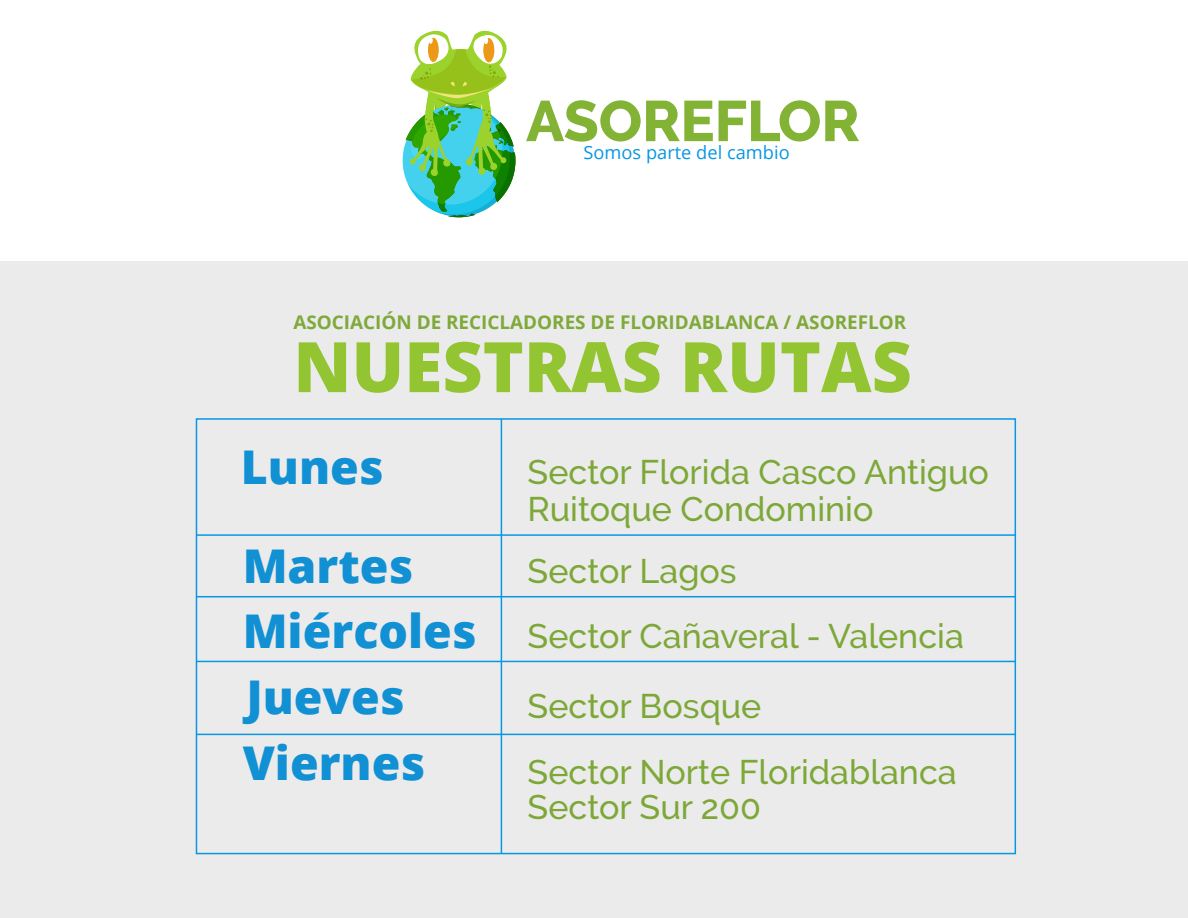
<style>
.page{position:relative;width:1188px;height:918px;background:#fff}
.page>*{position:absolute;margin:0;border:0;box-sizing:border-box;transform-origin:0 0}
.t1{font:800 69.75px "Open Sans";color:#9bd22c}
.t2{font:800 57.15px "Raleway";color:#82b335}
.t3{font:800 46.5px/65.6px "Open Sans";color:#0797e4}
.t4{font:500 34.05px/65.6px "Raleway";color:#82b335}
.t5{font:700 18.9px "Open Sans";color:#84b437}
.t6{font:18.3px "Open Sans";color:#0797e4}
</style>
<div class="page">
<svg style="left:403px;top:30px;width:112px;height:187px"></svg>
<div style="left:0;top:261px;width:1188px;height:657px;background:#ebebeb"></div>
<div style="left:196px;top:418px;width:820px;height:436px;border:2px solid #0797e4"></div>
<hr style="left:196px;top:534px;width:819px;height:2px;background:#0797e4">
<hr style="left:196px;top:596px;width:819px;height:1px;background:#0797e4">
<hr style="left:196px;top:661px;width:819px;height:1px;background:#0797e4">
<hr style="left:196px;top:734px;width:819px;height:1px;background:#0797e4">
<hr style="left:501px;top:419px;width:1px;height:435px;background:#0797e4">
<h2 class="t2" style="left:526px;top:89px;width:335px">ASOREFLOR</h2>
<p class="t6" style="left:584px;top:140px;width:208px">Somos parte del cambio</p>
<p class="t5" style="left:293px;top:308px;width:614px">ASOCIACIÓN DE RECICLADORES DE FLORIDABLANCA / ASOREFLOR</p>
<h1 class="t1" style="left:293px;top:314px;width:620px">NUESTRAS RUTAS</h1>
<h3 class="t3" style="left:241px;top:432px;width:144px">Lunes</h3>
<p class="t4" style="left:528px;top:454px;width:463px;line-height:37px">Sector Florida Casco Antiguo<br>Ruitoque Condominio</p>
<p class="t4" style="left:528px;top:538px;width:438px">Sector Lagos<br>Sector Cañaveral - Valencia</p>
<h3 class="t3" style="left:243px;top:531px;width:235px">Martes<br>Miércoles<br>Jueves<br>Viernes</h3>
<p class="t4" style="left:528px;top:673px;width:431px">Sector Bosque<br>Sector Norte Floridablanca</p>
<p class="t4" style="left:528px;top:774px;width:235px">Sector Sur 200</p>
</div>
